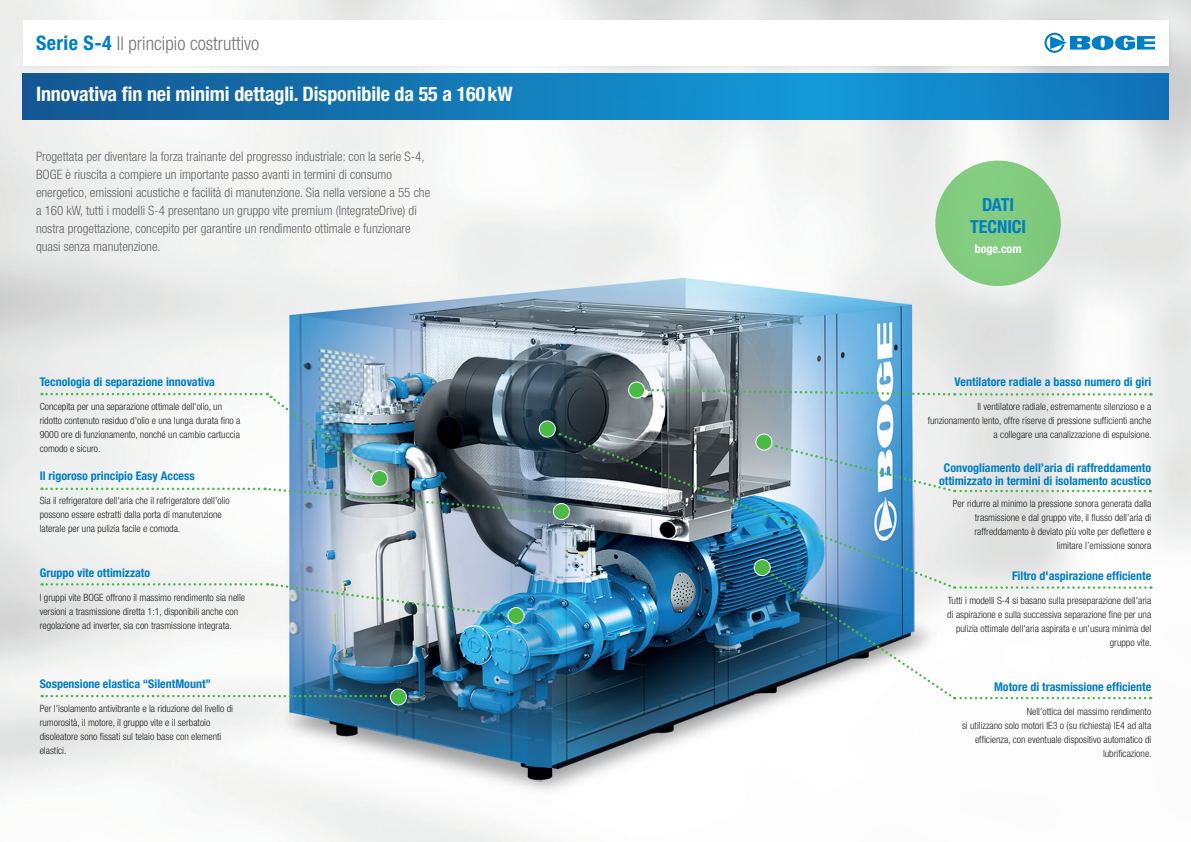
<style>
.page{position:relative;width:1191px;height:842px;background:#fff}
.page>*{position:absolute;margin:0;border:0;box-sizing:border-box;transform-origin:0 0}
.t1{font:700 condensed 20px "Helvetica Neue LT Pro";letter-spacing:-.005em;color:#fff}
.t2{font:300 condensed 19px "Helvetica Neue LT Pro";color:#757679}
.t3{font:700 condensed 18px/22px "Helvetica Neue LT Pro";color:#007ec5;text-align:center}
.t4{font:300 condensed 13px/18px "Helvetica Neue LT Pro";color:#636366}
.t5{font:700 condensed 12px/13px "Helvetica Neue LT Pro";color:#007ec5;text-align:center}
.t6{font:700 condensed 12px "Helvetica Neue LT Pro";color:#fff}
.t7{font:300 condensed 10px/14px "Helvetica Neue LT Pro";color:#231f20}
.s1{font-weight:700;font-size:20px;color:#007ec5}
</style>
<div class="page">
<img style="left:0;top:0;width:1191px;height:842px">
<div style="left:22px;top:19px;width:1151px;height:51px;background:#231f20;opacity:.05"></div>
<div style="left:23px;top:20px;width:1145px;height:45px;background:#fff"></div>
<svg style="left:1044px;top:33px;width:111px;height:20px"></svg>
<svg style="left:23px;top:74px;width:1145px;height:45px;background:#137bb9"></svg>
<div style="left:371px;top:470px;width:16px;height:16px;background:#4cb848;border-radius:50%"></div>
<div style="left:371px;top:470px;width:17px;height:17px;border:1px solid #fff;border-radius:50%"></div>
<svg style="left:648px;top:388px;width:503px;height:9px"></svg>
<svg style="left:952px;top:444px;width:198px;height:49px"></svg>
<img style="left:558px;top:432px;width:394px;height:157px">
<svg style="left:770px;top:573px;width:381px;height:126px"></svg>
<div style="left:553px;top:503px;width:16px;height:17px;background:#4cb848;border-radius:50%"></div>
<div style="left:553px;top:503px;width:17px;height:17px;border:1px solid #fff;border-radius:50%"></div>
<svg style="left:42px;top:487px;width:508px;height:27px"></svg>
<div style="left:390px;top:689px;width:16px;height:16px;background:#4cb848;border-radius:50%"></div>
<div style="left:390px;top:688px;width:17px;height:17px;border:1px solid #fff;border-radius:50%"></div>
<div style="left:508px;top:607px;width:16px;height:17px;background:#4cb848;border-radius:50%"></div>
<div style="left:507px;top:607px;width:17px;height:17px;border:1px solid #fff;border-radius:50%"></div>
<div style="left:756px;top:434px;width:16px;height:16px;background:#4cb848;border-radius:50%"></div>
<div style="left:755px;top:433px;width:17px;height:18px;border:1px solid #fff;border-radius:50%"></div>
<div style="left:628px;top:382px;width:16px;height:16px;background:#4cb848;border-radius:50%"></div>
<div style="left:628px;top:381px;width:17px;height:18px;border:1px solid #fff;border-radius:50%"></div>
<div style="left:539px;top:421px;width:16px;height:16px;background:#4cb848;border-radius:50%"></div>
<div style="left:539px;top:420px;width:17px;height:18px;border:1px solid #fff;border-radius:50%"></div>
<div style="left:754px;top:560px;width:16px;height:16px;background:#4cb848;border-radius:50%"></div>
<div style="left:753px;top:559px;width:17px;height:17px;border:1px solid #fff;border-radius:50%"></div>
<div style="left:935px;top:161px;width:125px;height:125px;background:#82cb7f;border-radius:50%"></div>
<svg style="left:42px;top:393px;width:330px;height:80px"></svg>
<svg style="left:42px;top:582px;width:463px;height:36px"></svg>
<svg style="left:42px;top:695px;width:343px;height:2px"></svg>
<h2 class="t2" style="left:36px;top:33px;width:225px"><span class="s1">Serie S-4</span> Il principio costruttivo</h2>
<h1 class="t1" style="left:36px;top:82px;width:478px">Innovativa fin nei minimi dettagli. Disponibile da 55 a 160kW</h1>
<p class="t4" style="left:36px;top:147px;width:396px">Progettata per diventare la forza trainante del progresso industriale: con la serie S-4, BOGE è riuscita a compiere un importante passo avanti in termini di consumo energetico, emissioni acustiche e facilità di manutenzione. Sia nella versione a 55 che a 160 kW, tutti i modelli S-4 presentano un gruppo vite premium (IntegrateDrive) di nostra progettazione, concepito per garantire un rendimento ottimale e funzionare quasi senza manutenzione.</p>
<p class="t5" style="left:40px;top:375px;width:177px">Tecnologia di separazione innovativa</p>
<p class="t7" style="left:40px;top:400px;width:202px">Concepita per una separazione ottimale dell'olio, un ridotto contenuto residuo d'olio e una lunga durata fino a 9000 ore di funzionamento, nonché un cambio cartuccia comodo e sicuro.</p>
<p class="t5" style="left:40px;top:469px;width:157px">Il rigoroso principio Easy Access</p>
<p class="t7" style="left:40px;top:494px;width:191px">Sia il refrigeratore dell'aria che il refrigeratore dell'olio possono essere estratti dalla porta di manutenzione laterale per una pulizia facile e comoda.</p>
<p class="t5" style="left:40px;top:566px;width:112px">Gruppo vite ottimizzato</p>
<p class="t7" style="left:40px;top:591px;width:207px">I gruppi vite BOGE offrono il massimo rendimento sia nelle versioni a trasmissione diretta 1:1, disponibili anche con regolazione ad inverter, sia con trasmissione integrata.</p>
<p class="t5" style="left:40px;top:677px;width:173px">Sospensione elastica “SilentMount”</p>
<p class="t7" style="left:40px;top:702px;width:195px">Per l'isolamento antivibrante e la riduzione del livello di rumorosità, il motore, il gruppo vite e il serbatoio disoleatore sono fissati sul telaio base con elementi elastici.</p>
<h3 class="t3" style="left:970px;top:193px;width:58px">DATI<br>TECNICI</h3>
<p class="t6" style="left:974px;top:241px;width:48px">boge.com</p>
<p class="t5" style="left:954px;top:375px;width:198px">Ventilatore radiale a basso numero di giri</p>
<p class="t7" style="left:927px;top:400px;width:225px;text-align:right">Il ventilatore radiale, estremamente silenzioso e a funzionamento lento, offre riserve di pressione sufficienti anche a collegare una canalizzazione di espulsione.</p>
<p class="t5" style="left:939px;top:461px;width:214px">Convogliamento dell’aria di raffreddamento ottimizzato in termini di isolamento acustico</p>
<p class="t7" style="left:952px;top:496px;width:200px;text-align:right">Per ridurre al minimo la pressione sonora generata dalla trasmissione e dal gruppo vite, il flusso dell’aria di raffreddamento è deviato più volte per deflettere e limitare l’emissione sonora</p>
<p class="t5" style="left:1012px;top:569px;width:141px">Filtro d'aspirazione efficiente</p>
<p class="t7" style="left:947px;top:593px;width:206px;text-align:right">Tutti i modelli S-4 si basano sulla preseparazione dell'aria di aspirazione e sulla successiva separazione fine per una pulizia ottimale dell'aria aspirata e un'usura minima del gruppo vite.</p>
<p class="t5" style="left:994px;top:680px;width:159px">Motore di trasmissione efficiente</p>
<p class="t7" style="left:962px;top:705px;width:191px;text-align:right">Nell'ottica del massimo rendimento<br>si utilizzano solo motori IE3 o (su richiesta) IE4 ad alta efficienza, con eventuale dispositivo automatico di lubrificazione.</p>
</div>
